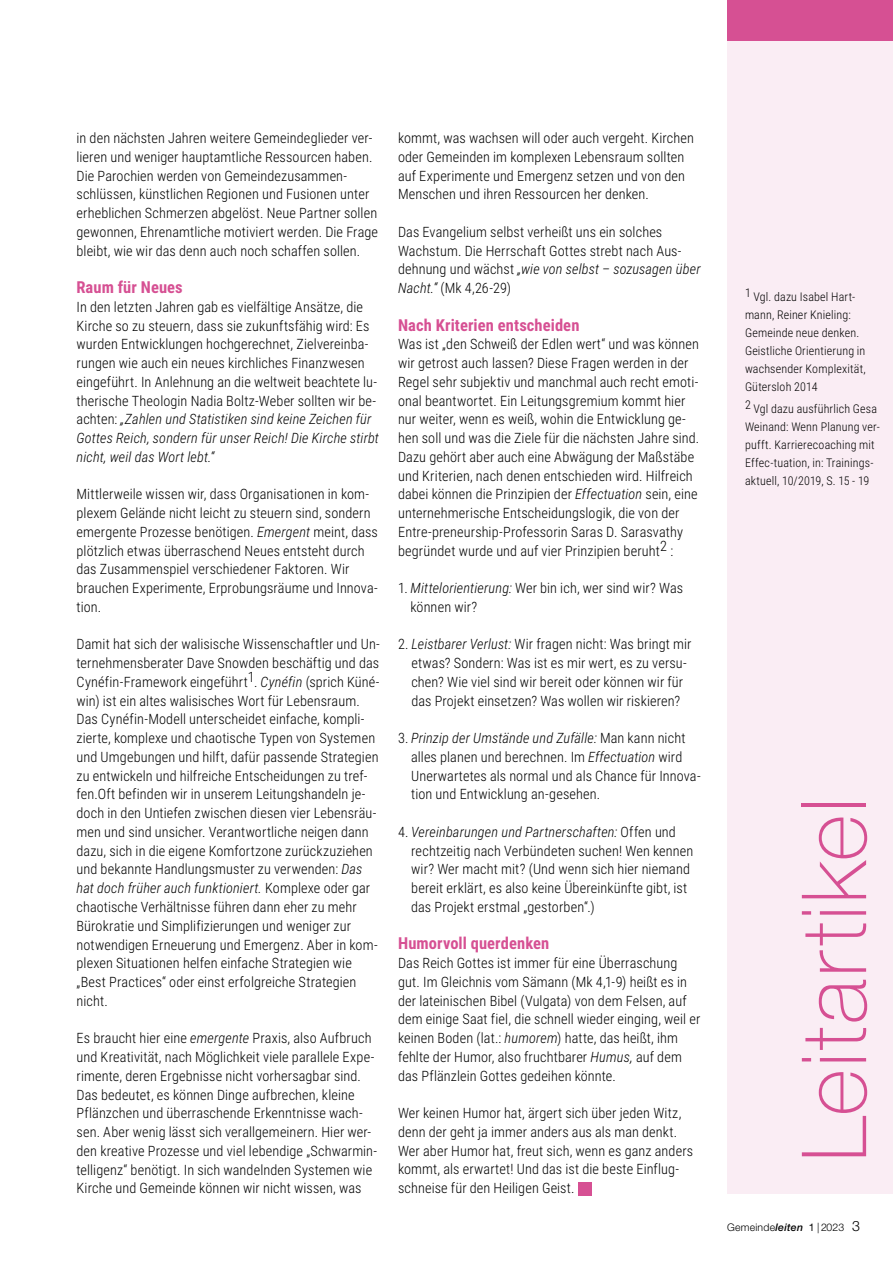
<style>
.page{position:relative;width:893px;height:1263px;background:#fff}
.page>*{position:absolute;margin:0;border:0;box-sizing:border-box;transform-origin:0 0}
.t1{font:100 90px "Helvetica Neue LT Std";letter-spacing:.02em;color:#d65093}
.t2{font:700 16.5px "Roboto Condensed";letter-spacing:.005em;color:#d65093}
.t3{font:300 14.25px/18.8px "Roboto Condensed";letter-spacing:.01em;color:#000}
.t4{font:300 12px/18px "Roboto Condensed";letter-spacing:.015em;color:#000}
.t5{font:300 10.5px "Helvetica Neue LT Std";letter-spacing:.02em;color:#000}
.s1{font-style:italic}
.s2{font-weight:500;font-style:italic}
.s3{font-weight:400}
.s4{font-size:14.25px}
</style>
<div class="page">
<div style="left:727px;top:0;width:166px;height:1194px;background:#faedf4"></div>
<div style="left:727px;top:0;width:166px;height:40px;background:#d65093"></div>
<div style="left:578px;top:1182px;width:13px;height:13px;background:#d65093"></div>
<p class="t3" style="left:77px;top:128px;width:303px">in den nächsten Jahren weitere Gemeindeglieder ver&shy;lieren und weniger hauptamtliche Ressourcen haben.<br>Die Parochien werden von Gemeindezusammen&shy;schlüssen, künstlichen Regionen und Fusionen unter erheblichen Schmerzen abgelöst. Neue Partner sollen gewonnen, Ehrenamtliche motiviert werden. Die Frage bleibt, wie wir das denn auch noch schaffen sollen.</p>
<p class="t2" style="left:77px;top:276px;width:108px">Raum für Neues</p>
<p class="t3" style="left:77px;top:297px;width:304px">In den letzten Jahren gab es vielfältige Ansätze, die Kirche so zu steuern, dass sie zukunftsfähig wird: Es wurden Entwicklungen hochgerechnet, Zielvereinba&shy;rungen wie auch ein neues kirchliches Finanzwesen eingeführt. In Anlehnung an die weltweit beachtete lu&shy;therische Theologin Nadia Boltz-Weber sollten wir be&shy;achten: <span class="s1">„Zahlen und Statistiken sind keine Zeichen für Gottes Reich, sondern für unser Reich! Die Kirche stirbt nicht, weil das Wort lebt.“</span></p>
<p class="t3" style="left:77px;top:484px;width:303px">Mittlerweile wissen wir, dass Organisationen in kom&shy;plexem Gelände nicht leicht zu steuern sind, sondern emergente Prozesse benötigen. <span class="s1">Emergent</span> meint, dass plötzlich etwas überraschend Neues entsteht durch das Zusammenspiel verschiedener Faktoren. Wir brauchen Experimente, Erprobungsräume und Innova&shy;tion.</p>
<p class="t3" style="left:77px;top:634px;width:305px">Damit hat sich der walisische Wissenschaftler und Un&shy;ternehmensberater Dave Snowden beschäftig und das Cynéfin-Framework eingeführt1. <span class="s1">Cynéfin</span> (sprich Küné&shy;win) ist ein altes walisisches Wort für Lebensraum.<br>Das Cynéfin-Modell unterscheidet einfache, kompli&shy;zierte, komplexe und chaotische Typen von Systemen und Umgebungen und hilft, dafür passende Strategien zu entwickeln und hilfreiche Entscheidungen zu tref&shy;fen.Oft befinden wir in unserem Leitungshandeln je&shy;doch in den Untiefen zwischen diesen vier Lebensräu&shy;men und sind unsicher. Verantwortliche neigen dann dazu, sich in die eigene Komfortzone zurückzuziehen und bekannte Handlungsmuster zu verwenden: <span class="s1">Das hat doch früher auch funktioniert.</span> Komplexe oder gar chaotische Verhältnisse führen dann eher zu mehr Bürokratie und Simplifizierungen und weniger zur notwendigen Erneuerung und Emergenz. Aber in kom&shy;plexen Situationen helfen einfache Strategien wie „Best Practices“ oder einst erfolgreiche Strategien nicht.</p>
<p class="t3" style="left:77px;top:1028px;width:302px">Es braucht hier eine <span class="s1">emergente</span> Praxis, also Aufbruch und Kreativität, nach Möglichkeit viele parallele Expe&shy;rimente, deren Ergebnisse nicht vorhersagbar sind.<br>Das bedeutet, es können Dinge aufbrechen, kleine Pflänzchen und überraschende Erkenntnisse wach&shy;sen. Aber wenig lässt sich verallgemeinern. Hier wer&shy;den kreative Prozesse und viel lebendige „Schwarmin&shy;telligenz“ benötigt. In sich wandelnden Systemen wie Kirche und Gemeinde können wir nicht wissen, was</p>
<p class="t3" style="left:398px;top:128px;width:298px">kommt, was wachsen will oder auch vergeht. Kirchen oder Gemeinden im komplexen Lebensraum sollten auf Experimente und Emergenz setzen und von den Menschen und ihren Ressourcen her denken.</p>
<p class="t3" style="left:398px;top:222px;width:304px">Das Evangelium selbst verheißt uns ein solches Wachstum. Die Herrschaft Gottes strebt nach Aus&shy;dehnung und wächst <span class="s1">„wie von selbst – sozusagen über Nacht.“</span> (Mk 4,26-29)</p>
<p class="t2" style="left:398px;top:313px;width:183px">Nach Kriterien entscheiden</p>
<p class="t3" style="left:398px;top:334px;width:303px">Was ist „den Schweiß der Edlen wert“ und was können wir getrost auch lassen? Diese Fragen werden in der Regel sehr subjektiv und manchmal auch recht emoti&shy;onal beantwortet. Ein Leitungsgremium kommt hier nur weiter, wenn es weiß, wohin die Entwicklung ge&shy;hen soll und was die Ziele für die nächsten Jahre sind.<br>Dazu gehört aber auch eine Abwägung der Maßstäbe und Kriterien, nach denen entschieden wird. Hilfreich dabei können die Prinzipien der <span class="s1">Effectuation</span> sein, eine unternehmerische Entscheidungslogik, die von der Entre-preneurship-Professorin Saras D. Sarasvathy begründet wurde und auf vier Prinzipien beruht2 :</p>
<p class="t3" style="left:410px;top:578px;width:274px;text-indent:-12px">1. <span class="s1">Mittelorientierung:</span> Wer bin ich, wer sind wir? Was können wir?</p>
<p class="t3" style="left:411px;top:634px;width:282px;text-indent:-13px">2. <span class="s1">Leistbarer Verlust:</span> Wir fragen nicht: Was bringt mir etwas? Sondern: Was ist es mir wert, es zu versu&shy;chen? Wie viel sind wir bereit oder können wir für das Projekt einsetzen? Was wollen wir riskieren?</p>
<p class="t3" style="left:411px;top:728px;width:291px;text-indent:-13px">3. <span class="s1">Prinzip der Umstände und Zufälle:</span> Man kann nicht alles planen und berechnen. Im <span class="s1">Effectuation</span> wird Unerwartetes als normal und als Chance für Innova&shy;tion und Entwicklung an-gesehen.</p>
<p class="t3" style="left:411px;top:822px;width:284px;text-indent:-13px">4. <span class="s1">Vereinbarungen und Partnerschaften:</span> Offen und rechtzeitig nach Verbündeten suchen! Wen kennen wir? Wer macht mit? (Und wenn sich hier niemand bereit erklärt, es also keine Übereinkünfte gibt, ist das Projekt erstmal „gestorben“.)</p>
<p class="t2" style="left:398px;top:932px;width:153px">Humorvoll querdenken</p>
<p class="t3" style="left:398px;top:953px;width:304px">Das Reich Gottes ist immer für eine Überraschung gut. Im Gleichnis vom Sämann (Mk 4,1-9) heißt es in der lateinischen Bibel (Vulgata) von dem Felsen, auf dem einige Saat fiel, die schnell wieder einging, weil er keinen Boden (lat.: <span class="s1">humorem</span>) hatte, das heißt, ihm fehlte der Humor, also fruchtbarer <span class="s1">Humus,</span> auf dem das Pflänzlein Gottes gedeihen könnte.</p>
<p class="t3" style="left:398px;top:1103px;width:297px">Wer keinen Humor hat, ärgert sich über jeden Witz, denn der geht ja immer anders aus als man denkt.<br>Wer aber Humor hat, freut sich, wenn es ganz anders kommt, als erwartet! Und das ist die beste Einflug&shy;schneise für den Heiligen Geist.</p>
<p class="t4" style="left:745px;top:287px;width:122px">1 Vgl. dazu Isabel Hart&shy;mann, Reiner Knieling:<br>Gemeinde neue denken.<br>Geistliche Orientierung in wachsender Komplexität,<br>Gütersloh 2014</p>
<p class="t4" style="left:745px;top:399px;width:136px">2 Vgl dazu ausführlich Gesa<br>Weinand: Wenn Planung ver&shy;pufft. Karrierecoaching mit<br>Effec-tuation, in: Trainings&shy;aktuell, 10/2019, S. 15 - 19</p>
<h1 class="t1" style="left:783px;top:1162px;width:366px;rotate:-90deg">Leitartikel</h1>
<p class="t5" style="left:727px;top:1220px;width:134px">Gemeinde<span class="s2">leiten</span> <span class="s3">1</span> | 2023 <span class="s4">3</span></p>
</div>
